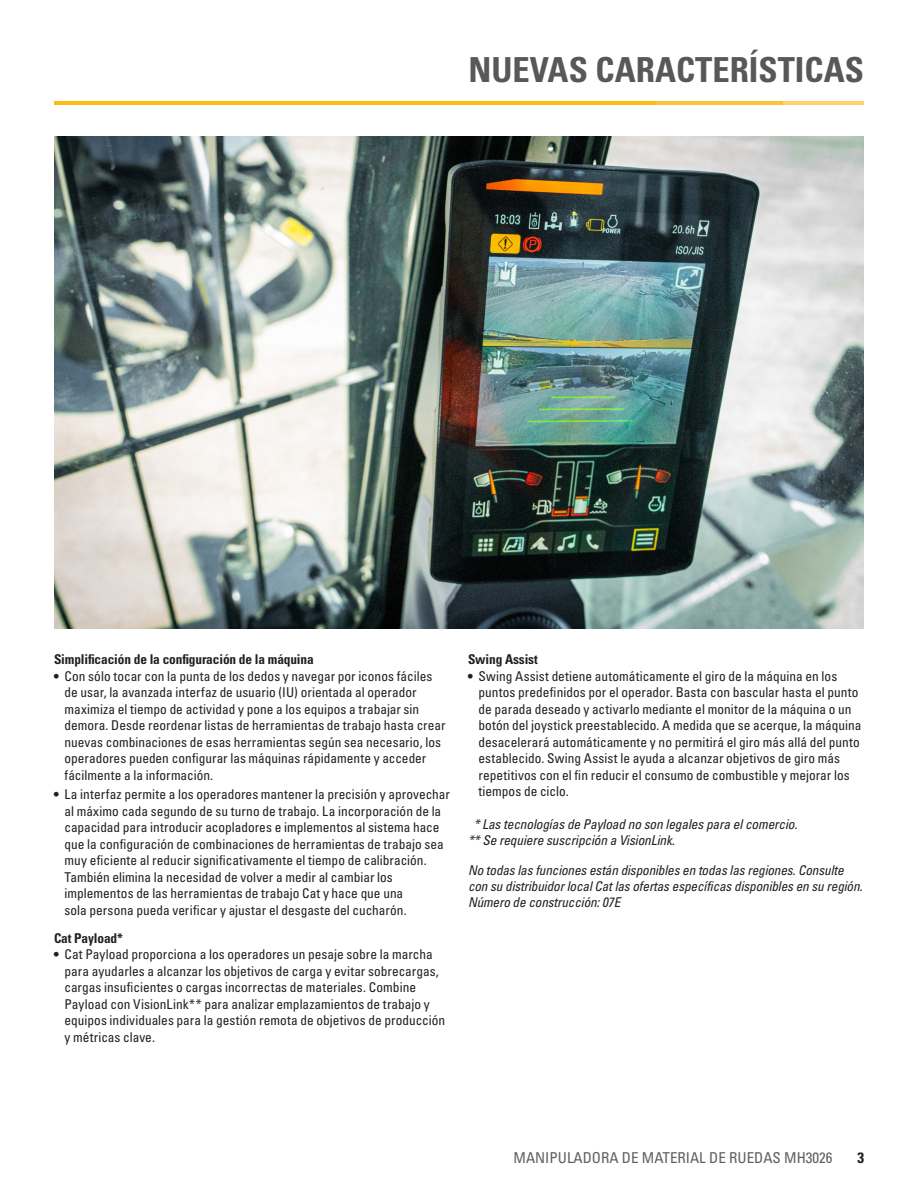
<style>
.page{position:relative;width:918px;height:1188px;background:#fff}
.page>*{position:absolute;margin:0;border:0;box-sizing:border-box;transform-origin:0 0}
.Headline_medium_gray{font:34.5px "Univers LTCYR 67 Bold Cond";color:#57585a}
.t1{font:condensed 15px "Univers LTCYR 57";color:#5d6163}
.t2{font:15px "Univers LTCYR 67 Bold Cond";color:#231f20}
.t3{font:condensed 13.5px/16.5px "Univers LTCYR 57";color:#231f20}
.Feature_Textp{font:13.5px/16.2px "Univers LTCYR 57 Condensed Obl";letter-spacing:-.01em;color:#231f20}
.Feature_Text_Header{font:13.5px "Univers LTCYR 67 Bold Cond";letter-spacing:-.01em;color:#231f20}
</style>
<div class="page">
<hr style="left:54px;top:101px;width:601px;height:4px;background:#fcba13">
<hr style="left:654px;top:101px;width:128px;height:4px;background:#fcc437">
<hr style="left:782px;top:101px;width:82px;height:4px;background:#fdd266">
<img style="left:54px;top:136px;width:810px;height:492px">
<p class="Headline_medium_gray" style="left:468px;top:48px;width:397px">NUEVAS CARACTERÍSTICAS</p>
<p class="Feature_Text_Header" style="left:54px;top:651px;width:261px">Simplificación de la configuración de la máquina</p>
<p class="t3" style="left:64px;top:667px;width:383px;text-indent:-10px">• Con sólo tocar con la punta de los dedos y navegar por iconos fáciles de usar, la avanzada interfaz de usuario (IU) orientada al operador maximiza el tiempo de actividad y pone a los equipos a trabajar sin demora. Desde reordenar listas de herramientas de trabajo hasta crear nuevas combinaciones de esas herramientas según sea necesario, los operadores pueden configurar las máquinas rápidamente y acceder fácilmente a la información.</p>
<p class="t3" style="left:64px;top:786px;width:387px;text-indent:-10px">• La interfaz permite a los operadores mantener la precisión y aprovechar al máximo cada segundo de su turno de trabajo. La incorporación de la capacidad para introducir acopladores e implementos al sistema hace que la configuración de combinaciones de herramientas de trabajo sea muy eficiente al reducir significativamente el tiempo de calibración.<br>También elimina la necesidad de volver a medir al cambiar los implementos de las herramientas de trabajo Cat y hace que una<br>sola persona pueda verificar y ajustar el desgaste del cucharón.</p>
<p class="Feature_Text_Header" style="left:54px;top:930px;width:71px">Cat Payload*</p>
<p class="t3" style="left:64px;top:946px;width:382px;text-indent:-10px">• Cat Payload proporciona a los operadores un pesaje sobre la marcha para ayudarles a alcanzar los objetivos de carga y evitar sobrecargas, cargas insuficientes o cargas incorrectas de materiales. Combine Payload con VisionLink** para analizar emplazamientos de trabajo y equipos individuales para la gestión remota de objetivos de producción y métricas clave.</p>
<p class="Feature_Text_Header" style="left:468px;top:651px;width:71px">Swing Assist</p>
<p class="t3" style="left:478px;top:667px;width:384px;text-indent:-10px">• Swing Assist detiene automáticamente el giro de la máquina en los puntos predefinidos por el operador. Basta con bascular hasta el punto de parada deseado y activarlo mediante el monitor de la máquina o un botón del joystick preestablecido. A medida que se acerque, la máquina desacelerará automáticamente y no permitirá el giro más allá del punto establecido. Swing Assist le ayuda a alcanzar objetivos de giro más repetitivos con el fin reducir el consumo de combustible y mejorar los tiempos de ciclo.</p>
<p class="Feature_Textp" style="left:468px;top:816px;width:331px;text-indent:6px">* Las tecnologías de Payload no son legales para el comercio. ** Se requiere suscripción a VisionLink.</p>
<p class="Feature_Textp" style="left:468px;top:862px;width:396px">No todas las funciones están disponibles en todas las regiones. Consulte con su distribuidor local Cat las ofertas específicas disponibles en su región.<br>Número de construcción: 07E</p>
<p class="t1" style="left:514px;top:1148px;width:320px">MANIPULADORA DE MATERIAL DE RUEDAS MH3026</p>
<p class="t2" style="left:857px;top:1148px;width:8px">3</p>
</div>
